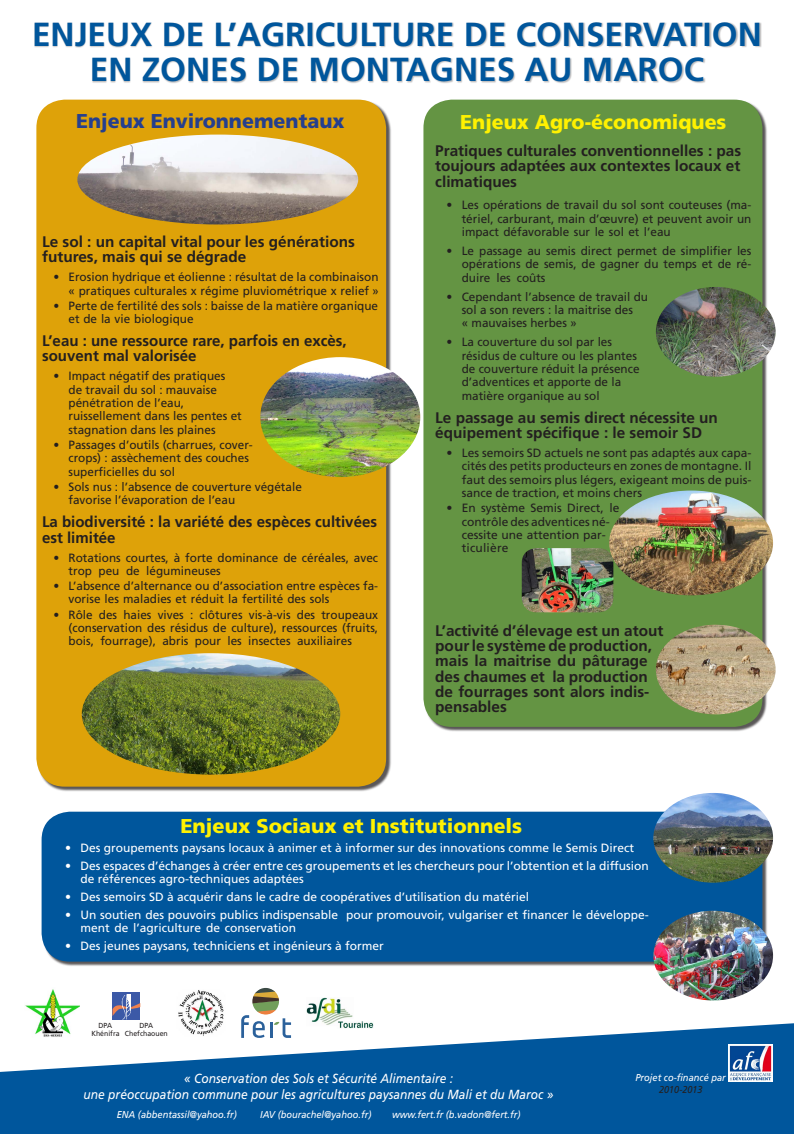
<style>
.page{position:relative;width:794px;height:1134px;background:#fff}
.page>*{position:absolute;margin:0;border:0;box-sizing:border-box;transform-origin:0 0}
.t0{font:700 33.32px/34.7px "Frutiger";color:#00569c;text-align:center}
.t1{font:900 20px "Frutiger";color:#fff101}
.t1-2{font:900 20px "Frutiger";color:#253f8e}
.t2{font:700 15.32px/15.3px "Frutiger";color:#231f20}
.None-2{font:italic 13.2px/15.8px "Frutiger";color:#fff;text-align:center;scale:.91 1}
.n0_r0{font:12px/13.3px "Frutiger";color:#231f20}
.n0_r0-2{font:12px/13.3px "Frutiger";color:#fff}
.None-3{font:italic 10px "Frutiger";color:#fff;scale:.93 1}
.t3{font:italic 10px "Frutiger";color:#231f20;scale:.91 1}
.n00{font:7.32px "Frutiger";color:#231f20;scale:.95 1}
</style>
<div class="page">
<div style="left:37px;top:100px;width:354px;height:692px;background:#231f20;opacity:.75"></div>
<div style="left:36px;top:100px;width:350px;height:687px;background:#dea209;border-radius:28px"></div>
<div style="left:423px;top:100px;width:339px;height:627px;background:#649443;border-radius:28px"></div>
<div style="left:42px;top:812px;width:725px;height:155px;background:#231f20;opacity:.75"></div>
<div style="left:42px;top:812px;width:720px;height:150px;background:#00569c;border-radius:28px"></div>
<svg style="left:0;top:1023px;width:794px;height:111px;fill:#00569c"></svg>
<div style="left:34px;top:22px;width:727px;height:61px;background:#231f20;opacity:.3"></div>
<img style="left:82px;top:653px;width:258px;height:122px">
<img style="left:77px;top:135px;width:281px;height:89px">
<img style="left:609px;top:490px;width:164px;height:105px">
<img style="left:653px;top:911px;width:120px;height:89px">
<img style="left:653px;top:793px;width:120px;height:90px">
<img style="left:656px;top:625px;width:119px;height:89px">
<img style="left:656px;top:287px;width:119px;height:90px">
<svg style="left:241px;top:988px;width:50px;height:50px"></svg>
<img style="left:306px;top:998px;width:67px;height:30px">
<img style="left:177px;top:990px;width:49px;height:46px">
<img style="left:728px;top:1044px;width:44px;height:38px">
<div style="left:112px;top:992px;width:28px;height:27px;background:#3c59a7"></div>
<svg style="left:112px;top:994px;width:28px;height:25px"></svg>
<img style="left:522px;top:548px;width:91px;height:64px">
<img style="left:24px;top:989px;width:55px;height:50px">
<img style="left:260px;top:357px;width:160px;height:120px">
<p class="t0" style="left:32px;top:17px;width:731px">ENJEUX DE L’AGRICULTURE DE CONSERVATION<br>EN ZONES DE MONTAGNES AU MAROC</p>
<p class="t1-2" style="left:76px;top:109px;width:270px">Enjeux Environnementaux</p>
<p class="t1" style="left:460px;top:110px;width:268px">Enjeux Agro-économiques</p>
<p class="t2" style="left:435px;top:143px;width:307px;text-align:justify">Pratiques culturales conventionnelles : pas toujours adaptées aux contextes locaux et climatiques</p>
<p class="n0_r0" style="left:462px;top:198px;width:291px;text-align:justify;text-indent:-15px">• Les opérations de travail du sol sont couteuses (ma&shy;tériel, carburant, main d’œuvre) et peuvent avoir un impact défavorable sur le sol et l’eau</p>
<p class="n0_r0" style="left:462px;top:244px;width:291px;text-align:justify;text-indent:-15px">• Le passage au semis direct permet de simplifier les opérations de semis, de gagner du temps et de ré&shy;duire les coûts</p>
<p class="n0_r0" style="left:462px;top:290px;width:188px;text-indent:-15px">• Cependant l’absence de travail du sol a son revers : la maitrise des<br>« mauvaises herbes »</p>
<p class="n0_r0" style="left:462px;top:335px;width:179px;text-indent:-15px">• La couverture du sol par les résidus de culture ou les plantes de couverture réduit la présence d’adventices et apporte de la matière organique au sol</p>
<p class="t2" style="left:435px;top:409px;width:284px">Le passage au semis direct nécessite un équipement spécifique : le semoir SD</p>
<p class="n0_r0" style="left:462px;top:446px;width:291px;text-align:justify;text-indent:-15px">• Les semoirs SD actuels ne sont pas adaptés aux capa&shy;cités des petits producteurs en zones de montagne. Il faut des semoirs plus légers, exigeant moins de puis&shy;sance de traction, et moins chers</p>
<p class="n0_r0" style="left:462px;top:501px;width:159px;text-indent:-15px">• En système Semis Direct, le contrôle des adventices né&shy;cessite une attention par&shy;ticulière</p>
<p class="t2" style="left:42px;top:234px;width:314px">Le sol : un capital vital pour les générations futures, mais qui se dégrade</p>
<p class="n0_r0" style="left:53px;top:270px;width:327px;text-align:right">• Erosion hydrique et éolienne : résultat de la combinaison « pratiques culturales x régime pluviométrique x relief »</p>
<p class="n0_r0" style="left:69px;top:299px;width:311px;text-indent:-15px">• Perte de fertilité des sols : baisse de la matière organique et de la vie biologique</p>
<p class="t2" style="left:42px;top:333px;width:306px">L’eau : une ressource rare, parfois en excès, souvent mal valorisée</p>
<p class="n0_r0" style="left:69px;top:369px;width:175px;text-indent:-15px">• Impact négatif des pratiques de travail du sol : mauvaise pénétration de l’eau, ruissellement dans les pentes et stagnation dans les plaines</p>
<p class="n0_r0" style="left:69px;top:438px;width:186px;text-indent:-15px">• Passages d’outils (charrues, cover&shy;crops) : assèchement des couches superficielles du sol</p>
<p class="n0_r0" style="left:69px;top:480px;width:235px;text-indent:-15px">• Sols nus : l’absence de couverture végétale favorise l’évaporation de l’eau</p>
<p class="t2" style="left:42px;top:514px;width:336px">La biodiversité : la variété des espèces cultivées est limitée</p>
<p class="n0_r0" style="left:69px;top:551px;width:311px;text-indent:-15px">• Rotations courtes, à forte dominance de céréales, avec trop peu de légumineuses</p>
<p class="n0_r0" style="left:69px;top:579px;width:311px;text-indent:-15px">• L’absence d’alternance ou d’association entre espèces fa&shy;vorise les maladies et réduit la fertilité des sols</p>
<p class="n0_r0" style="left:69px;top:608px;width:311px;text-align:justify;text-indent:-15px">• Rôle des haies vives : clôtures vis-à-vis des troupeaux (conservation des résidus de culture), ressources (fruits, bois, fourrage), abris pour les insectes auxiliaires</p>
<p class="t2" style="left:435px;top:622px;width:230px">L’activité d’élevage est un atout pour le système de production, mais la maitrise du pâturage des chaumes et la production de fourrages sont alors indis&shy;pensables</p>
<p class="t1" style="left:180px;top:814px;width:343px">Enjeux Sociaux et Institutionnels</p>
<p class="n0_r0-2" style="left:65px;top:841px;width:570px">• Des groupements paysans locaux à animer et à informer sur des innovations comme le Semis Direct</p>
<p class="n0_r0-2" style="left:80px;top:859px;width:570px;text-indent:-15px">• Des espaces d’échanges à créer entre ces groupements et les chercheurs pour l’obtention et la diffusion de références agro-techniques adaptées</p>
<p class="n0_r0-2" style="left:65px;top:890px;width:465px">• Des semoirs SD à acquérir dans le cadre de coopératives d’utilisation du matériel</p>
<p class="n0_r0-2" style="left:80px;top:908px;width:570px;text-indent:-15px">• Un soutien des pouvoirs publics indispensable pour promouvoir, vulgariser et financer le développe&shy;ment de l’agriculture de conservation</p>
<p class="n0_r0-2" style="left:65px;top:939px;width:320px">• Des jeunes paysans, techniciens et ingénieurs à former</p>
<p class="n00" style="left:140px;top:1021px;width:16px">DPA</p>
<p class="n00" style="left:125px;top:1029px;width:47px">Chefchaouen</p>
<p class="n00" style="left:99px;top:1021px;width:16px">DPA</p>
<p class="n00" style="left:91px;top:1029px;width:31px">Khénifra</p>
<p class="None-2" style="left:84px;top:1070px;width:518px">« Conservation des Sols et Sécurité Alimentaire :<br>une préoccupation commune pour les agricultures paysannes du Mali et du Maroc »</p>
<p class="None-3" style="left:117px;top:1109px;width:131px">ENA (abbentassil@yahoo.fr)</p>
<p class="None-3" style="left:260px;top:1109px;width:121px">IAV (bourachel@yahoo.fr)</p>
<p class="None-3" style="left:392px;top:1109px;width:140px">www.fert.fr (b.vadon@fert.fr)</p>
<p class="None-3" style="left:635px;top:1071px;width:99px">Projet co-financé par</p>
<p class="t3" style="left:659px;top:1084px;width:49px">2010-2013</p>
</div>
